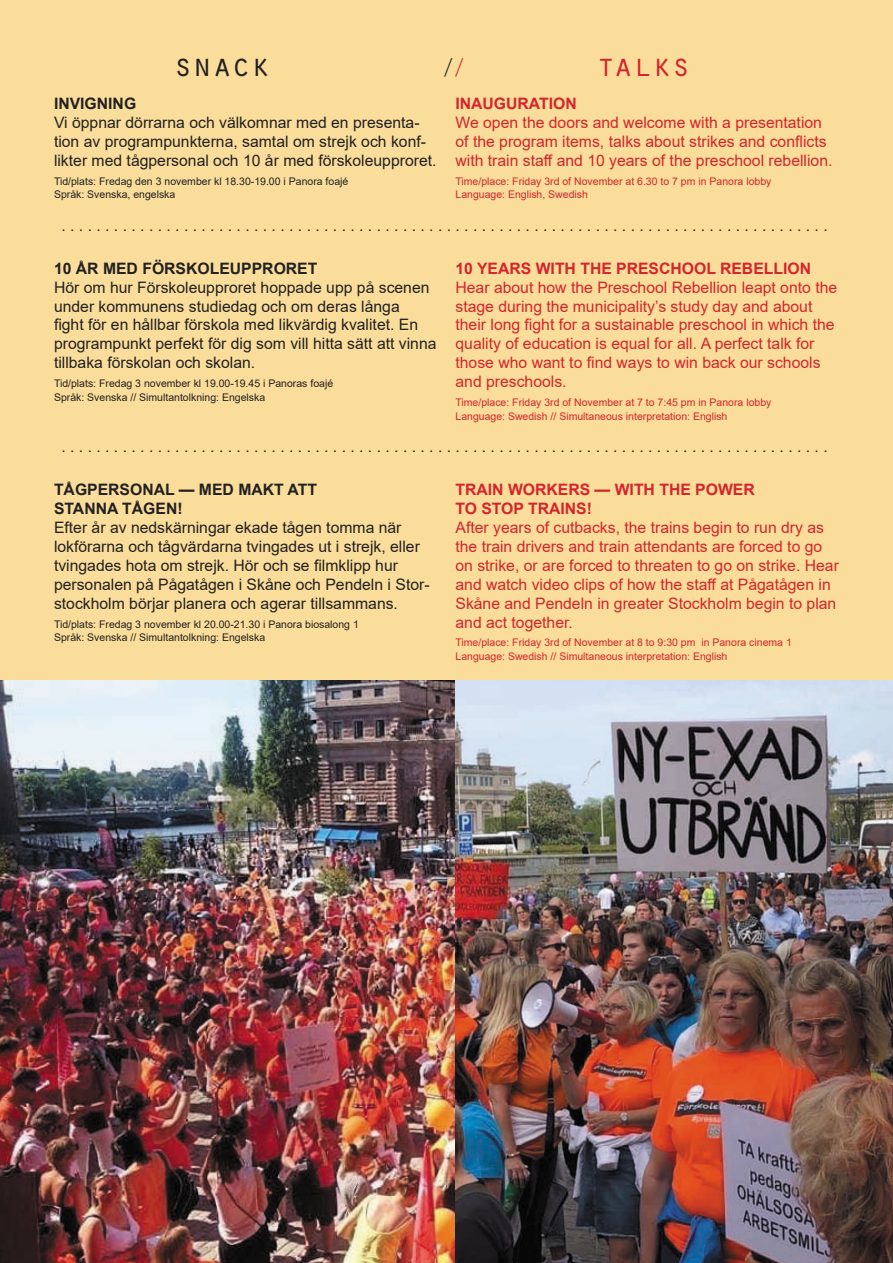
<style>
.page{position:relative;width:893px;height:1263px;background:#fadd9a}
.page>*{position:absolute;margin:0;border:0;box-sizing:border-box;transform-origin:0 0}
.t1{font:33px "Orator Std";letter-spacing:-.015em;color:#222121}
.t2{font:33px "Orator Std";letter-spacing:-.02em;color:#d3252c}
.t3{font:24px "Orator Std";color:#222121}
.t4{font:15.75px/18.9px "Arial";color:#222121}
.t5{font:15.75px/18.9px "Arial";color:#d4252c}
.t6{font:700 15.75px "Arial";color:#d4252c}
.t7{font:700 15.75px "Arial";color:#222121}
.t8{font:10.5px "Arial";color:#d4252c}
.t9{font:10.5px "Arial";color:#222121}
.s1{color:#d3252c}
</style>
<div class="page">
<img style="left:0;top:680px;width:455px;height:583px">
<img style="left:455px;top:680px;width:438px;height:583px">
<p class="t1" style="left:173px;top:41px;width:99px">snack</p>
<p class="t3" style="left:441px;top:50px;width:27px">/<span class="s1">/</span></p>
<p class="t2" style="left:596px;top:41px;width:96px">talks</p>
<p class="t7" style="left:54px;top:92px;width:84px">INVIGNING</p>
<p class="t4" style="left:54px;top:113px;width:384px">Vi öppnar dörrarna och välkomnar med en presenta&shy;tion av programpunkterna, samtal om strejk och konf&shy;likter med tågpersonal och 10 år med förskoleupproret.</p>
<p class="t9" style="left:54px;top:174px;width:296px">Tid/plats: Fredag den 3 november kl 18.30-19.00 i Panora foajé</p>
<p class="t9" style="left:54px;top:187px;width:123px">Språk: Svenska, engelska</p>
<p class="t6" style="left:455px;top:92px;width:123px">INAUGURATION</p>
<p class="t5" style="left:455px;top:113px;width:378px">We open the doors and welcome with a presentation of the program items, talks about strikes and conflicts with train staff and 10 years of the preschool rebellion.</p>
<p class="t8" style="left:455px;top:174px;width:317px">Time/place: Friday 3rd of November at 6.30 to 7 pm in Panora lobby</p>
<p class="t8" style="left:455px;top:187px;width:134px">Language: English, Swedish</p>
<p class="t4" style="left:61px;top:216px;width:768px">. . . . . . . . . . . . . . . . . . . . . . . . . . . . . . . . . . . . . . . . . . . . . . . . . . . . . . . . . . . . . . . . . . . . . . . . . . . . . . . . . . . . . . . .</p>
<p class="t7" style="left:54px;top:257px;width:265px">10 ÅR MED FÖRSKOLEUPPRORET</p>
<p class="t4" style="left:54px;top:278px;width:384px">Hör om hur Förskoleupproret hoppade upp på scenen under kommunens studiedag och om deras långa<br>fight för en hållbar förskola med likvärdig kvalitet. En programpunkt perfekt för dig som vill hitta sätt att vinna tillbaka förskolan och skolan.</p>
<p class="t9" style="left:54px;top:376px;width:281px">Tid/plats: Fredag 3 november kl 19.00-19.45 i Panoras foajé</p>
<p class="t9" style="left:54px;top:390px;width:213px">Språk: Svenska // Simultantolkning: Engelska</p>
<p class="t6" style="left:455px;top:257px;width:357px">10 YEARS WITH THE PRESCHOOL REBELLION</p>
<p class="t5" style="left:455px;top:278px;width:383px">Hear about how the Preschool Rebellion leapt onto the stage during the municipality’s study day and about their long fight for a sustainable preschool in which the quality of education is equal for all. A perfect talk for those who want to find ways to win back our schools and preschools.</p>
<p class="t8" style="left:455px;top:395px;width:317px">Time/place: Friday 3rd of November at 7 to 7:45 pm in Panora lobby</p>
<p class="t8" style="left:455px;top:409px;width:273px">Language: Swedish // Simultaneous interpretation: English</p>
<p class="t4" style="left:61px;top:436px;width:768px">. . . . . . . . . . . . . . . . . . . . . . . . . . . . . . . . . . . . . . . . . . . . . . . . . . . . . . . . . . . . . . . . . . . . . . . . . . . . . . . . . . . . . . . .</p>
<p class="t7" style="left:54px;top:479px;width:265px">TÅGPERSONAL — MED MAKT ATT</p>
<p class="t7" style="left:54px;top:497px;width:130px">STANNA TÅGEN!</p>
<p class="t4" style="left:54px;top:518px;width:377px">Efter år av nedskärningar ekade tågen tomma när lokförarna och tågvärdarna tvingades ut i strejk, eller tvingades hota om strejk. Hör och se filmklipp hur personalen på Pågatågen i Skåne och Pendeln i Stor&shy;stockholm börjar planera och agerar tillsammans.</p>
<p class="t9" style="left:54px;top:617px;width:306px">Tid/plats: Fredag 3 november kl 20.00-21.30 i Panora biosalong 1</p>
<p class="t9" style="left:54px;top:630px;width:213px">Språk: Svenska // Simultantolkning: Engelska</p>
<p class="t6" style="left:455px;top:479px;width:301px">TRAIN WORKERS — WITH THE POWER</p>
<p class="t6" style="left:455px;top:497px;width:138px">TO STOP TRAINS!</p>
<p class="t5" style="left:455px;top:518px;width:385px">After years of cutbacks, the trains begin to run dry as the train drivers and train attendants are forced to go on strike, or are forced to threaten to go on strike. Hear and watch video clips of how the staff at Pågatågen in Skåne and Pendeln in greater Stockholm begin to plan and act together.</p>
<p class="t8" style="left:455px;top:635px;width:338px">Time/place: Friday 3rd of November at 8 to 9:30 pm in Panora cinema 1</p>
<p class="t8" style="left:455px;top:649px;width:273px">Language: Swedish // Simultaneous interpretation: English</p>
</div>
